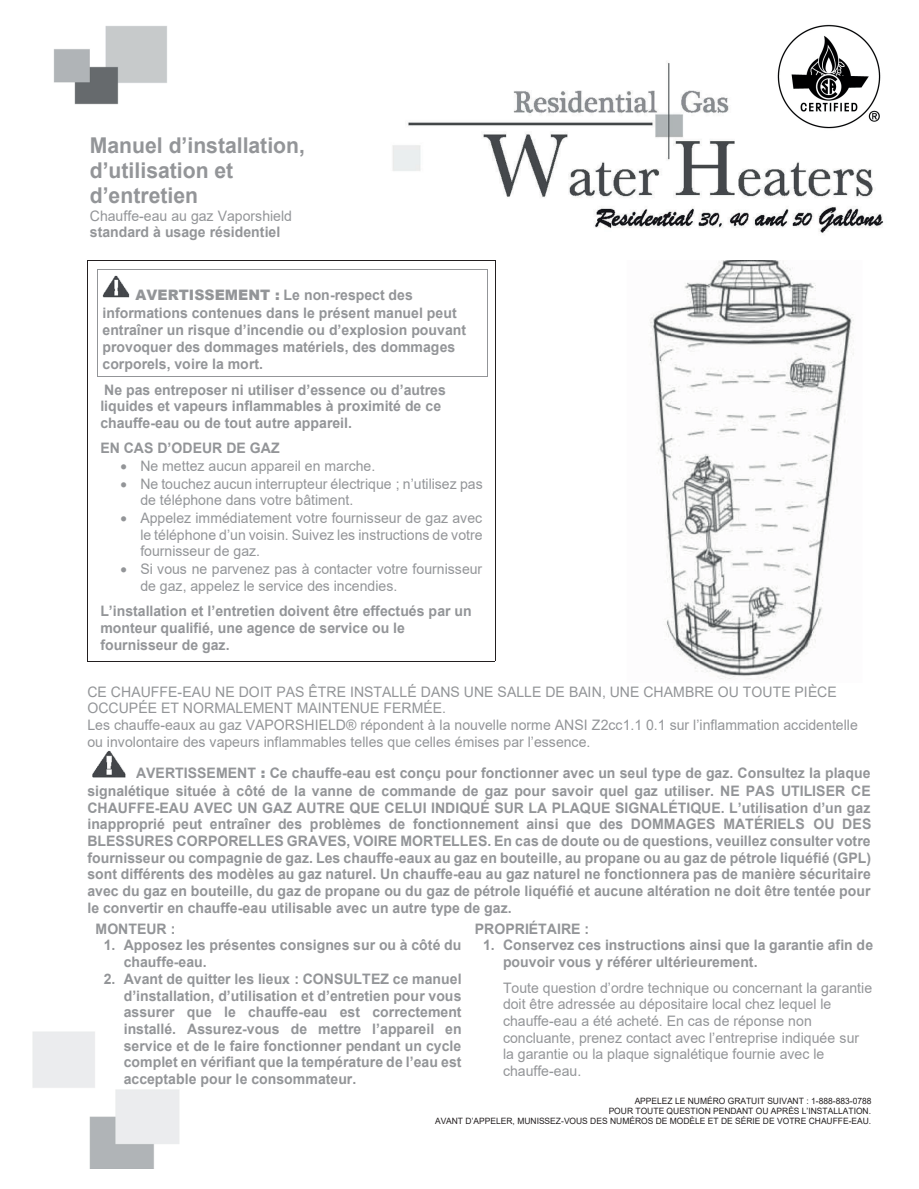
<style>
.page{position:relative;width:919px;height:1189px;background:#fff}
.page>*{position:absolute;margin:0;border:0;box-sizing:border-box;transform-origin:0 0}
.t1{font:700 21.75px/25px "Arial";color:#939598}
.t2{font:700 14.4px/16.6px "Arial";color:#939598}
.t3{font:14.4px/16.6px "Arial";color:#939598}
.t4{font:8.7px/10.1px "Arial";color:#231f20;text-align:right}
.s1{font-weight:900}
</style>
<div class="page">
<img style="left:32px;top:1031px;width:147px;height:137px">
<img style="left:54px;top:26px;width:113px;height:79px">
<img style="left:392px;top:61px;width:492px;height:172px">
<hr style="left:129px;top:260px;width:358px;height:1px;background:#231f20">
<hr style="left:129px;top:269px;width:358px;height:1px;background:#939598">
<svg style="left:87px;top:260px;width:42px;height:19px"></svg>
<svg style="left:487px;top:260px;width:8px;height:19px"></svg>
<hr style="left:87px;top:279px;width:1px;height:97px;background:#231f20">
<hr style="left:98px;top:279px;width:1px;height:97px;background:#939598">
<hr style="left:487px;top:279px;width:1px;height:97px;background:#939598">
<hr style="left:494px;top:279px;width:1px;height:97px;background:#231f20">
<hr style="left:98px;top:376px;width:389px;height:1px;background:#939598">
<hr style="left:87px;top:377px;width:1px;height:284px;background:#231f20">
<hr style="left:494px;top:377px;width:1px;height:284px;background:#231f20">
<svg style="left:87px;top:661px;width:42px;height:1px"></svg>
<hr style="left:129px;top:661px;width:358px;height:1px;background:#231f20">
<img style="left:650px;top:261px;width:204px;height:418px">
<img style="left:102px;top:274px;width:28px;height:24px">
<img style="left:92px;top:751px;width:34px;height:26px">
<img style="left:765px;top:24px;width:119px;height:115px">
<h1 class="t1" style="left:90px;top:133px;width:216px">Manuel d’installation, d’utilisation et d’entretien</h1>
<p class="t3" style="left:90px;top:207px;width:203px">Chauffe-eau au gaz Vaporshield</p>
<p class="t2" style="left:90px;top:224px;width:192px">standard à usage résidentiel</p>
<p class="t2" style="left:102px;top:286px;width:355px;line-height:18.1px;text-indent:33px"><span class="s1">AVERTISSEMENT :</span> Le non-respect des informations contenues dans le présent manuel peut</p>
<p class="t2" style="left:102px;top:322px;width:365px">entraîner un risque d’incendie ou d’explosion pouvant provoquer des dommages matériels, des dommages corporels, voire la mort.</p>
<p class="t2" style="left:100px;top:381px;width:347px">Ne pas entreposer ni utiliser d’essence ou d’autres liquides et vapeurs inflammables à proximité de ce chauffe-eau ou de tout autre appareil.</p>
<p class="t2" style="left:100px;top:440px;width:181px">EN CAS D’ODEUR DE GAZ</p>
<p class="t3" style="left:120px;top:457px;width:256px">• Ne mettez aucun appareil en marche.</p>
<p class="t3" style="left:140px;top:475px;width:344px;text-indent:-20px">• Ne touchez aucun interrupteur électrique ; n’utilisez pas de téléphone dans votre bâtiment.</p>
<p class="t3" style="left:140px;top:509px;width:343px;text-align:justify;text-indent:-20px">• Appelez immédiatement votre fournisseur de gaz avec le téléphone d’un voisin. Suivez les instructions de votre fournisseur de gaz.</p>
<p class="t3" style="left:140px;top:560px;width:343px;text-indent:-20px">• Si vous ne parvenez pas à contacter votre fournisseur de gaz, appelez le service des incendies.</p>
<p class="t2" style="left:100px;top:602px;width:373px">L’installation et l’entretien doivent être effectués par un monteur qualifié, une agence de service ou le fournisseur de gaz.</p>
<p class="t3" style="left:87px;top:683px;width:771px">CE CHAUFFE-EAU NE DOIT PAS ÊTRE INSTALLÉ DANS UNE SALLE DE BAIN, UNE CHAMBRE OU TOUTE PIÈCE OCCUPÉE ET NORMALEMENT MAINTENUE FERMÉE.<br>Les chauffe-eaux au gaz VAPORSHIELD® répondent à la nouvelle norme ANSI Z2cc1.1 0.1 sur l’inflammation accidentelle ou involontaire des vapeurs inflammables telles que celles émises par l’essence.</p>
<p class="t2" style="left:87px;top:763px;width:784px;line-height:18.1px;text-align:right">AVERTISSEMENT <span class="s1">:</span> Ce chauffe-eau est conçu pour fonctionner avec un seul type de gaz. Consultez la plaque signalétique située à côté de la vanne de commande de gaz pour savoir quel gaz utiliser. NE PAS UTILISER CE</p>
<p class="t2" style="left:87px;top:799px;width:785px;text-align:justify">CHAUFFE-EAU AVEC UN GAZ AUTRE QUE CELUI INDIQUÉ SUR LA PLAQUE SIGNALÉTIQUE. L’utilisation d’un gaz inapproprié peut entraîner des problèmes de fonctionnement ainsi que des DOMMAGES MATÉRIELS OU DES BLESSURES CORPORELLES GRAVES, VOIRE MORTELLES. En cas de doute ou de questions, veuillez consulter votre fournisseur ou compagnie de gaz. Les chauffe-eaux au gaz en bouteille, au propane ou au gaz de pétrole liquéfié (GPL) sont différents des modèles au gaz naturel. Un chauffe-eau au gaz naturel ne fonctionnera pas de manière sécuritaire avec du gaz en bouteille, du gaz de propane ou du gaz de pétrole liquéfié et aucune altération ne doit être tentée pour le convertir en chauffe-eau utilisable avec un autre type de gaz.</p>
<p class="t2" style="left:96px;top:920px;width:81px">MONTEUR :</p>
<p class="t2" style="left:124px;top:937px;width:339px;text-indent:-20px">1. Apposez les présentes consignes sur ou à côté du chauffe-eau.</p>
<p class="t2" style="left:124px;top:970px;width:339px;text-align:justify;text-indent:-20px">2. Avant de quitter les lieux : CONSULTEZ ce manuel d’installation, d’utilisation et d’entretien pour vous assurer que le chauffe-eau est correctement installé. Assurez-vous de mettre l’appareil en service et de le faire fonctionner pendant un cycle complet en vérifiant que la température de l’eau est acceptable pour le consommateur.</p>
<p class="t2" style="left:475px;top:920px;width:116px">PROPRIÉTAIRE :</p>
<p class="t2" style="left:503px;top:937px;width:371px;text-indent:-20px">1. Conservez ces instructions ainsi que la garantie afin de pouvoir vous y référer ultérieurement.</p>
<p class="t3" style="left:503px;top:978px;width:370px">Toute question d’ordre technique ou concernant la garantie doit être adressée au dépositaire local chez lequel le chauffe-eau a été acheté. En cas de réponse non concluante, prenez contact avec l’entreprise indiquée sur la garantie ou la plaque signalétique fournie avec le chauffe-eau.</p>
<p class="t4" style="left:435px;top:1095px;width:438px">APPELEZ LE NUMÉRO GRATUIT SUIVANT : 1-888-883-0788<br>POUR TOUTE QUESTION PENDANT OU APRÈS L’INSTALLATION.<br>AVANT D’APPELER, MUNISSEZ-VOUS DES NUMÉROS DE MODÈLE ET DE SÉRIE DE VOTRE CHAUFFE-EAU.</p>
</div>
